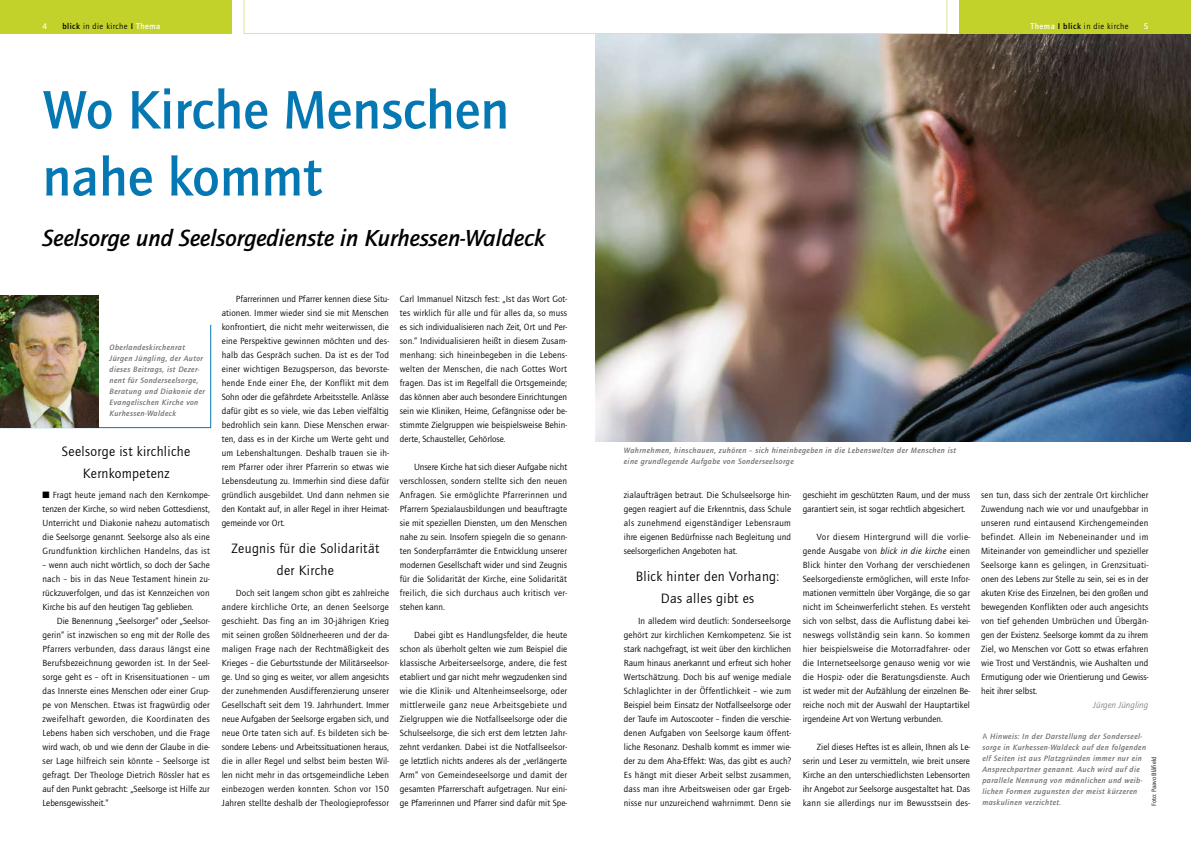
<style>
.page{position:relative;width:1191px;height:842px;background:#fff}
.page>*{position:absolute;margin:0;border:0;box-sizing:border-box;transform-origin:0 0}
.t1{font:700 56px/67px "Quay Itc T";color:#0578b3}
.t2{font:italic 700 24px "Quay Itc T";color:#000}
.t3{font:14px/22px "Quay Itc T";letter-spacing:.025em;color:#000;text-align:center}
.t4{font:9.2px/14px "Quay Itc T";letter-spacing:.005em;color:#000;text-align:justify}
.t5{font:italic 9.2px "Quay Itc T";color:#868889}
.t6{font:8.5px "Quay Itc T";letter-spacing:.05em;color:#000}
.t7{font:italic 700 8px/11px "Quay Itc T";letter-spacing:.05em;color:#6e7071}
.t8{font:6.5px "Quay Itc T";color:#000}
.s1{font-weight:700}
.s2{font-weight:700;color:#fff}
.s3{font-style:italic}
.s4{font-family:"Myriad Pro";font-weight:400;font-style:normal}
</style>
<div class="page">
<div style="left:0;top:0;width:232px;height:34px;background:#c2d22a"></div>
<svg style="left:243px;top:0;width:704px;height:34px"></svg>
<div style="left:958px;top:0;width:233px;height:34px;background:#c2d22a"></div>
<img style="left:595px;top:34px;width:596px;height:407px">
<img style="left:0;top:295px;width:212px;height:134px">
<p class="t6" style="left:62px;top:21px;width:100px"><span class="s1">blick</span> in die kirche <span class="s1">I</span> <span class="s2">Thema</span></p>
<p class="t6" style="left:1030px;top:21px;width:100px"><span class="s2">Thema</span> <span class="s1">I blick</span> in die kirche</p>
<h1 class="t1" style="left:43px;top:76px;width:468px">Wo Kirche Menschen nahe kommt</h1>
<h2 class="t2" style="left:43px;top:224px;width:504px">Seelsorge und Seelsorgedienste in Kurhessen-Waldeck</h2>
<p class="t7" style="left:109px;top:341px;width:97px">Oberlandeskirchenrat<br>Jürgen Jüngling, der Autor dieses Beitrags, ist Dezer&shy;nent für Sonderseelsorge,<br>Beratung und Diakonie der<br>Evangelischen Kirche von<br>Kurhessen-Waldeck</p>
<h3 class="t3" style="left:62px;top:441px;width:130px">Seelsorge ist kirchliche<br>Kernkompetenz</h3>
<p class="t4" style="left:43px;top:487px;width:169px">■ Fragt heute jemand nach den Kernkompe&shy;tenzen der Kirche, so wird neben Gottesdienst, Unterricht und Diakonie nahezu automatisch die Seelsorge genannt. Seelsorge also als eine Grundfunktion kirchlichen Handelns, das ist</p>
<p class="t4" style="left:43px;top:557px;width:169px">– wenn auch nicht wörtlich, so doch der Sache nach – bis in das Neue Testament hinein zu&shy;rückzuverfolgen, und das ist Kennzeichen von Kirche bis auf den heutigen Tag geblieben.</p>
<p class="t4" style="left:43px;top:613px;width:169px;text-indent:14px">Die Benennung „Seelsorger“ oder „Seelsor&shy;gerin“ ist inzwischen so eng mit der Rolle des Pfarrers verbunden, dass daraus längst eine Berufsbezeichnung geworden ist. In der Seel&shy;sorge geht es – oft in Krisensituationen – um das Innerste eines Menschen oder einer Grup&shy;pe von Menschen. Etwas ist fragwürdig oder zweifelhaft geworden, die Koordinaten des Lebens haben sich verschoben, und die Frage wird wach, ob und wie denn der Glaube in die&shy;ser Lage hilfreich sein könnte – Seelsorge ist gefragt. Der Theologe Dietrich Rössler hat es auf den Punkt gebracht: „Seelsorge ist Hilfe zur Lebensgewissheit.“</p>
<p class="t4" style="left:222px;top:291px;width:169px;text-indent:14px">Pfarrerinnen und Pfarrer kennen diese Situ&shy;ationen. Immer wieder sind sie mit Menschen konfrontiert, die nicht mehr weiterwissen, die eine Perspektive gewinnen möchten und des&shy;halb das Gespräch suchen. Da ist es der Tod einer wichtigen Bezugsperson, das bevorste&shy;hende Ende einer Ehe, der Konflikt mit dem Sohn oder die gefährdete Arbeitsstelle. Anlässe dafür gibt es so viele, wie das Leben vielfältig bedrohlich sein kann. Diese Menschen erwar&shy;ten, dass es in der Kirche um Werte geht und um Lebenshaltungen. Deshalb trauen sie ih&shy;rem Pfarrer oder ihrer Pfarrerin so etwas wie Lebensdeutung zu. Immerhin sind diese dafür gründlich ausgebildet. Und dann nehmen sie den Kontakt auf, in aller Regel in ihrer Heimat&shy;gemeinde vor Ort.</p>
<h3 class="t3" style="left:231px;top:537px;width:149px">Zeugnis für die Solidarität der Kirche</h3>
<p class="t4" style="left:222px;top:585px;width:169px;text-indent:14px">Doch seit langem schon gibt es zahlreiche andere kirchliche Orte, an denen Seelsorge geschieht. Das fing an im 30-jährigen Krieg mit seinen großen Söldnerheeren und der da&shy;maligen Frage nach der Rechtmäßigkeit des Krieges – die Geburtsstunde der Militärseelsor&shy;ge. Und so ging es weiter, vor allem angesichts der zunehmenden Ausdifferenzierung unserer Gesellschaft seit dem 19. Jahrhundert. Immer neue Aufgaben der Seelsorge ergaben sich, und neue Orte taten sich auf. Es bildeten sich be&shy;sondere Lebens- und Arbeitssituationen heraus, die in aller Regel und selbst beim besten Wil&shy;len nicht mehr in das ortsgemeindliche Leben einbezogen werden konnten. Schon vor 150<br>Jahren stellte deshalb der Theologieprofessor</p>
<p class="t4" style="left:400px;top:291px;width:169px">Carl Immanuel Nitzsch fest: „Ist das Wort Got&shy;tes wirklich für alle und für alles da, so muss es sich individualisieren nach Zeit, Ort und Per&shy;son.“ Individualisieren heißt in diesem Zusam&shy;menhang: sich hineinbegeben in die Lebens&shy;welten der Menschen, die nach Gottes Wort fragen. Das ist im Regelfall die Ortsgemeinde; das können aber auch besondere Einrichtungen sein wie Kliniken, Heime, Gefängnisse oder be&shy;stimmte Zielgruppen wie beispielsweise Behin&shy;derte, Schausteller, Gehörlose.</p>
<p class="t4" style="left:400px;top:459px;width:169px;text-indent:14px">Unsere Kirche hat sich dieser Aufgabe nicht verschlossen, sondern stellte sich den neuen Anfragen. Sie ermöglichte Pfarrerinnen und Pfarrern Spezialausbildungen und beauftragte sie mit speziellen Diensten, um den Menschen nahe zu sein. Insofern spiegeln die so genann&shy;ten Sonderpfarrämter die Entwicklung unserer modernen Gesellschaft wider und sind Zeugnis für die Solidarität der Kirche, eine Solidarität freilich, die sich durchaus auch kritisch ver&shy;stehen kann.</p>
<p class="t4" style="left:400px;top:627px;width:169px;text-indent:14px">Dabei gibt es Handlungsfelder, die heute schon als überholt gelten wie zum Beispiel die klassische Arbeiterseelsorge, andere, die fest etabliert und gar nicht mehr wegzudenken sind wie die Klinik- und Altenheimseelsorge, oder mittlerweile ganz neue Arbeitsgebiete und Zielgruppen wie die Notfallseelsorge oder die Schulseelsorge, die sich erst dem letzten Jahr&shy;zehnt verdanken. Dabei ist die Notfallseelsor&shy;ge letztlich nichts anderes als der „verlängerte Arm“ von Gemeindeseelsorge und damit der gesamten Pfarrerschaft aufgetragen. Nur eini&shy;ge Pfarrerinnen und Pfarrer sind dafür mit Spe-</p>
<p class="t7" style="left:624px;top:444px;width:334px">Wahrnehmen, hinschauen, zuhören – sich hineinbegeben in die Lebenswelten der Menschen ist eine grundlegende Aufgabe von Sonderseelsorge</p>
<p class="t4" style="left:624px;top:487px;width:169px">zialaufträgen betraut. Die Schulseelsorge hin&shy;gegen reagiert auf die Erkenntnis, dass Schule als zunehmend eigenständiger Lebensraum ihre eigenen Bedürfnisse nach Begleitung und seelsorgerlichen Angeboten hat.</p>
<h3 class="t3" style="left:635px;top:565px;width:145px">Blick hinter den Vorhang:<br>Das alles gibt es</h3>
<p class="t4" style="left:624px;top:613px;width:169px;text-indent:14px">In alledem wird deutlich: Sonderseelsorge gehört zur kirchlichen Kernkompetenz. Sie ist stark nachgefragt, ist weit über den kirchlichen Raum hinaus anerkannt und erfreut sich hoher Wertschätzung. Doch bis auf wenige mediale Schlaglichter in der Öffentlichkeit – wie zum Beispiel beim Einsatz der Notfallseelsorge oder der Taufe im Autoscooter – finden die verschie&shy;denen Aufgaben von Seelsorge kaum öffent&shy;liche Resonanz. Deshalb kommt es immer wie&shy;der zu dem Aha-Effekt: Was, das gibt es auch?<br>Es hängt mit dieser Arbeit selbst zusammen, dass man ihre Arbeitsweisen oder gar Ergeb&shy;nisse nur unzureichend wahrnimmt. Denn sie</p>
<p class="t4" style="left:802px;top:487px;width:169px">geschieht im geschützten Raum, und der muss garantiert sein, ist sogar rechtlich abgesichert.</p>
<p class="t4" style="left:802px;top:529px;width:169px;text-indent:14px">Vor diesem Hintergrund will die vorlie&shy;gende Ausgabe von <span class="s3">blick in die kirche</span> einen Blick hinter den Vorhang der verschiedenen Seelsorgedienste ermöglichen, will erste Infor&shy;mationen vermitteln über Vorgänge, die so gar nicht im Scheinwerferlicht stehen. Es versteht sich von selbst, dass die Auflistung dabei kei&shy;neswegs vollständig sein kann. So kommen hier beispielsweise die Motorradfahrer- oder die Internetseelsorge genauso wenig vor wie die Hospiz- oder die Beratungsdienste. Auch ist weder mit der Aufzählung der einzelnen Be&shy;reiche noch mit der Auswahl der Hauptartikel irgendeine Art von Wertung verbunden.</p>
<p class="t4" style="left:802px;top:739px;width:169px;text-indent:14px">Ziel dieses Heftes ist es allein, Ihnen als Le&shy;serin und Leser zu vermitteln, wie breit unsere Kirche an den unterschiedlichsten Lebensorten ihr Angebot zur Seelsorge ausgestaltet hat. Das kann sie allerdings nur im Bewusstsein des-</p>
<p class="t7" style="left:982px;top:731px;width:165px"><span class="s4">A</span> Hinweis: In der Darstellung der Sonderseel&shy;sorge in Kurhessen-Waldeck auf den folgenden elf Seiten ist aus Platzgründen immer nur ein Ansprechpartner genannt. Auch wird auf die parallele Nennung von männlichen und weib&shy;lichen Formen zugunsten der meist kürzeren maskulinen verzichtet.</p>
<p class="t4" style="left:981px;top:487px;width:169px">sen tun, dass sich der zentrale Ort kirchlicher Zuwendung nach wie vor und unaufgebbar in unseren rund eintausend Kirchengemeinden befindet. Allein im Nebeneinander und im Miteinander von gemeindlicher und spezieller Seelsorge kann es gelingen, in Grenzsituati&shy;onen des Lebens zur Stelle zu sein, sei es in der akuten Krise des Einzelnen, bei den großen und bewegenden Konflikten oder auch angesichts von tief gehenden Umbrüchen und Übergän&shy;gen der Existenz. Seelsorge kommt da zu ihrem Ziel, wo Menschen vor Gott so etwas erfahren wie Trost und Verständnis, wie Aushalten und Ermutigung oder wie Orientierung und Gewiss&shy;heit ihrer selbst.</p>
<p class="t5" style="left:1093px;top:699px;width:57px">Jürgen Jüngling</p>
<p class="t8" style="left:1150px;top:806px;width:51px;rotate:-90deg">Foto: Paavo Blåfield</p>
</div>
